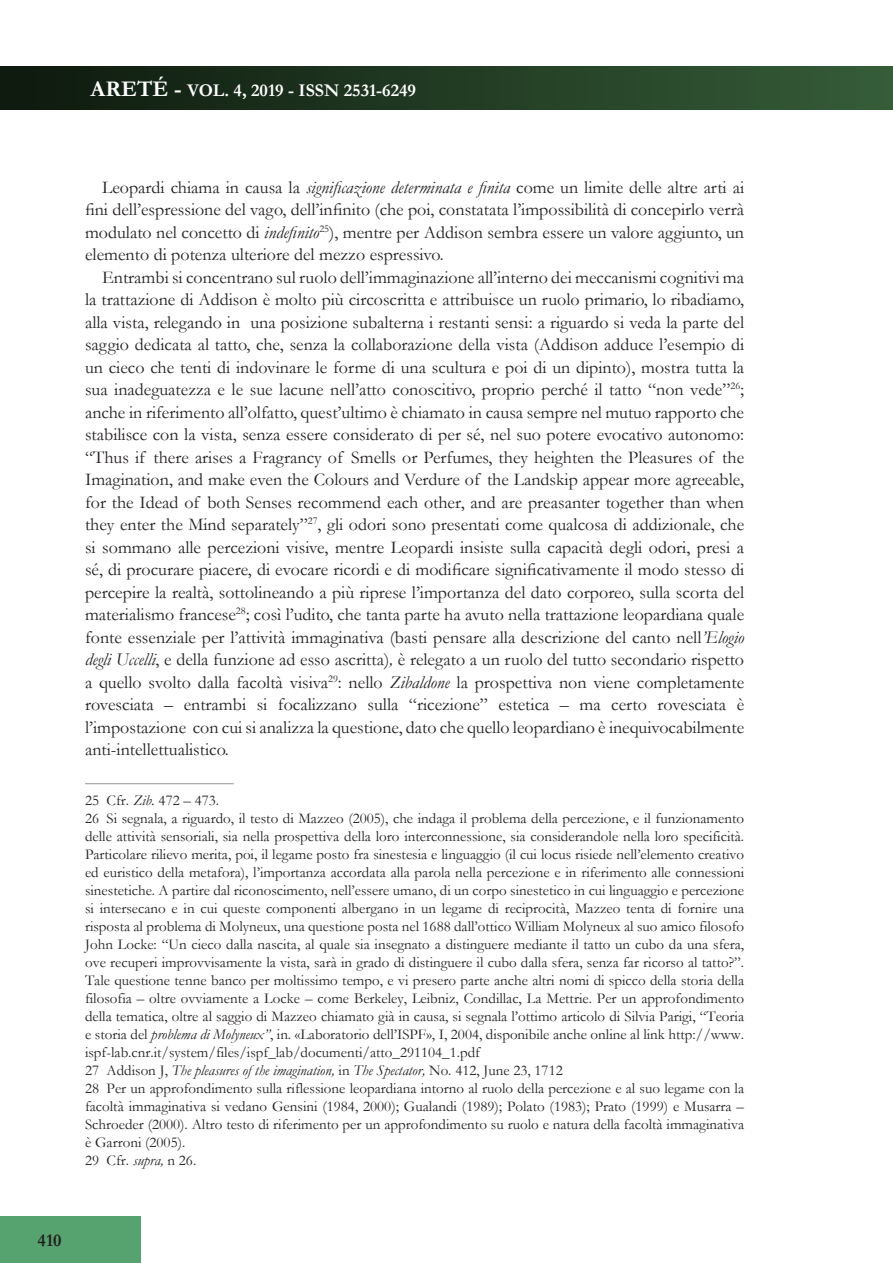
<style>
.page{position:relative;width:893px;height:1263px;background:#fff}
.page>*{position:absolute;margin:0;border:0;box-sizing:border-box;transform-origin:0 0}
.testo{font:18px/22.5px "Garamond";color:#231f20;text-align:justify}
.t1{font:700 18px "Garamond";color:#fff}
.t2{font:700 18px "Garamond";color:#231f20}
.Note{font:15px/18px "Garamond";color:#231f20;text-align:justify}
.Note-2{font:italic 15px "Garamond";color:#231f20}
.s1{font-size:22.5px}
.s2{font-style:italic}
.s3{font-style:normal}
</style>
<div class="page">
<div style="left:0;top:1217px;width:140px;height:46px;background:#56a36f"></div>
<div style="left:0;top:67px;width:893px;height:42px;background:linear-gradient(to right,#0d190e,#365d38)"></div>
<hr style="left:85px;top:783px;width:149px;height:1px;background:#939598">
<p class="t1" style="left:91px;top:78px;width:327px"><span class="s1">ARETÉ -</span> VOL. 4, 2019 - ISSN 2531-6249</p>
<p class="testo" style="left:85px;top:175px;width:661px;text-indent:17px">Leopardi chiama in causa la <span class="s2">significazione determinata e finita</span> come un limite delle altre arti ai fini dell’espressione del vago, dell’infinito (che poi, constatata l’impossibilità di concepirlo verrà modulato nel concetto di <span class="s2">indefinito</span><sup>25</sup>), mentre per Addison sembra essere un valore aggiunto, un elemento di potenza ulteriore del mezzo espressivo.</p>
<p class="testo" style="left:85px;top:265px;width:661px;text-indent:17px">Entrambi si concentrano sul ruolo dell’immaginazione all’interno dei meccanismi cognitivi ma la trattazione di Addison è molto più circoscritta e attribuisce un ruolo primario, lo ribadiamo, alla vista, relegando in una posizione subalterna i restanti sensi: a riguardo si veda la parte del saggio dedicata al tatto, che, senza la collaborazione della vista (Addison adduce l’esempio di un cieco che tenti di indovinare le forme di una scultura e poi di un dipinto), mostra tutta la sua inadeguatezza e le sue lacune nell’atto conoscitivo, proprio perché il tatto “non vede”<sup>26</sup>; anche in riferimento all’olfatto, quest’ultimo è chiamato in causa sempre nel mutuo rapporto che stabilisce con la vista, senza essere considerato di per sé, nel suo potere evocativo autonomo: “Thus if there arises a Fragrancy of Smells or Perfumes, they heighten the Pleasures of the Imagination, and make even the Colours and Verdure of the Landskip appear more agreeable, for the Idead of both Senses recommend each other, and are preasanter together than when they enter the Mind separately”<sup>27</sup>, gli odori sono presentati come qualcosa di addizionale, che si sommano alle percezioni visive, mentre Leopardi insiste sulla capacità degli odori, presi a sé, di procurare piacere, di evocare ricordi e di modificare significativamente il modo stesso di percepire la realtà, sottolineando a più riprese l’importanza del dato corporeo, sulla scorta del materialismo francese<sup>28</sup>; così l’udito, che tanta parte ha avuto nella trattazione leopardiana quale fonte essenziale per l’attività immaginativa (basti pensare alla descrizione del canto nell<span class="s2">’Elogio degli Uccelli</span>, e della funzione ad esso ascritta)<span class="s2">,</span> è relegato a un ruolo del tutto secondario rispetto a quello svolto dalla facoltà visiva<sup>29</sup>: nello <span class="s2">Zibaldone</span> la prospettiva non viene completamente rovesciata – entrambi si focalizzano sulla “ricezione” estetica – ma certo rovesciata è l’impostazione con cui si analizza la questione, dato che quello leopardiano è inequivocabilmente anti-intellettualistico.</p>
<p class="Note" style="left:85px;top:791px;width:136px">25 Cfr. <span class="s2">Zib.</span> 472 – 473.</p>
<p class="Note" style="left:85px;top:809px;width:661px">26 Si segnala, a riguardo, il testo di Mazzeo (2005), che indaga il problema della percezione, e il funzionamento delle attività sensoriali, sia nella prospettiva della loro interconnessione, sia considerandole nella loro specificità.<br>Particolare rilievo merita, poi, il legame posto fra sinestesia e linguaggio (il cui locus risiede nell’elemento creativo ed euristico della metafora), l’importanza accordata alla parola nella percezione e in riferimento alle connessioni sinestetiche. A partire dal riconoscimento, nell’essere umano, di un corpo sinestetico in cui linguaggio e percezione si intersecano e in cui queste componenti albergano in un legame di reciprocità, Mazzeo tenta di fornire una risposta al problema di Molyneux, una questione posta nel 1688 dall’ottico William Molyneux al suo amico filosofo John Locke: “Un cieco dalla nascita, al quale sia insegnato a distinguere mediante il tatto un cubo da una sfera, ove recuperi improvvisamente la vista, sarà in grado di distinguere il cubo dalla sfera, senza far ricorso al tatto?”.<br>Tale questione tenne banco per moltissimo tempo, e vi presero parte anche altri nomi di spicco della storia della filosofia – oltre ovviamente a Locke – come Berkeley, Leibniz, Condillac, La Mettrie. Per un approfondimento della tematica, oltre al saggio di Mazzeo chiamato già in causa, si segnala l’ottimo articolo di Silvia Parigi, “Teoria e storia del <span class="s2">problema di Molyneux”</span>, in. «Laboratorio dell’ISPF», I, 2004, disponibile anche online al link http://www. ispf-lab.cnr.it/system/files/ispf_lab/documenti/atto_291104_1.pdf</p>
<p class="Note-2" style="left:85px;top:1060px;width:479px"><span class="s3">27 Addison J,</span> The pleasures of the imagination, <span class="s3">in</span> The Spectator, <span class="s3">No. 412, June 23, 1712</span></p>
<p class="Note" style="left:85px;top:1079px;width:661px">28 Per un approfondimento sulla riflessione leopardiana intorno al ruolo della percezione e al suo legame con la facoltà immaginativa si vedano Gensini (1984, 2000); Gualandi (1989); Polato (1983); Prato (1999) e Musarra – Schroeder (2000). Altro testo di riferimento per un approfondimento su ruolo e natura della facoltà immaginativa è Garroni (2005).</p>
<p class="Note" style="left:85px;top:1151px;width:113px">29 Cfr. <span class="s2">supra,</span> n 26.</p>
<p class="t2" style="left:38px;top:1228px;width:26px">410</p>
</div>
